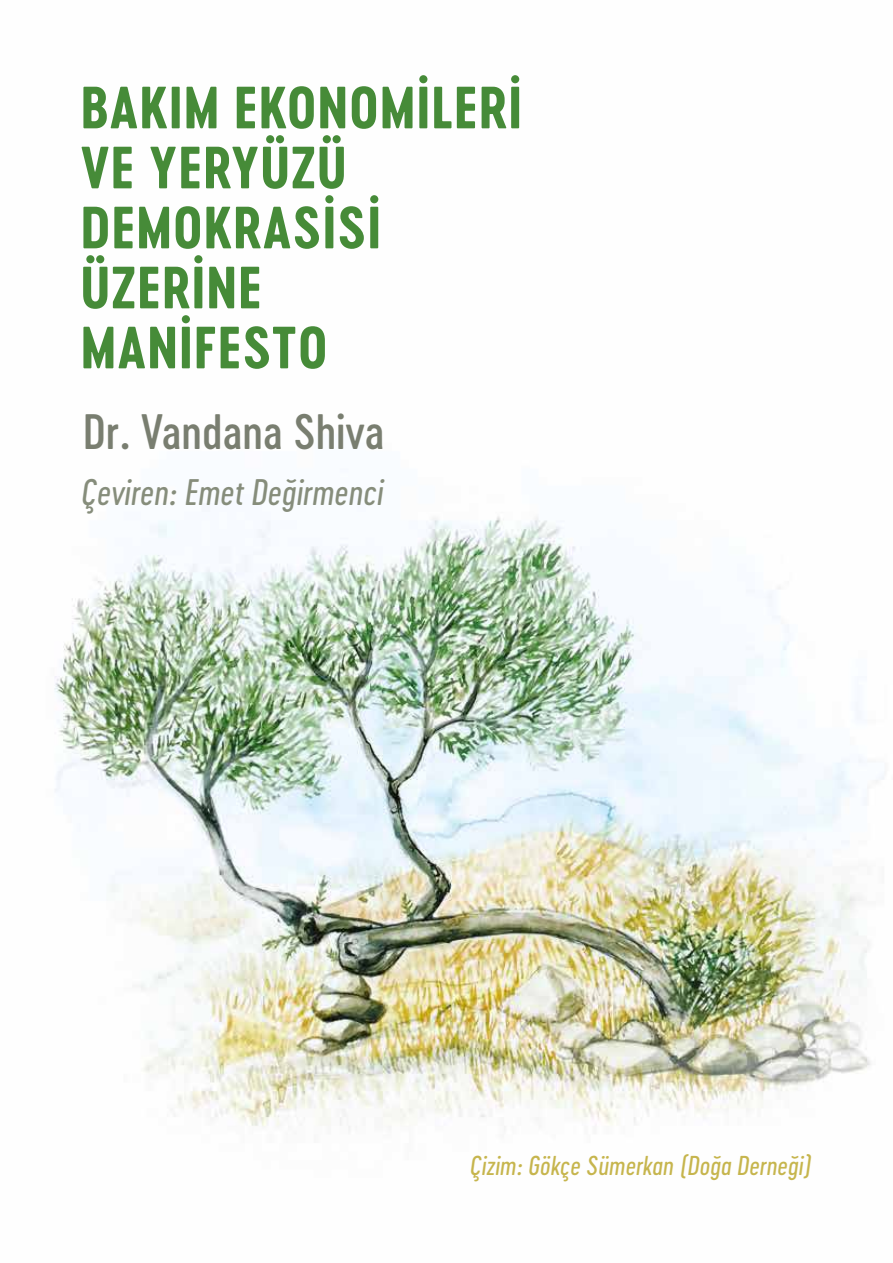
<style>
.page{position:relative;width:893px;height:1263px;background:#fff}
.page>*{position:absolute;margin:0;border:0;box-sizing:border-box;transform-origin:0 0}
.t1{font:55.5px/60px "Cervo Neue Bold Neue";letter-spacing:.015em;color:#468b38}
.t2{font:46.35px "Cervo Neue Medium Neue";color:#797e70}
.t3{font:italic 34.5px "Cervo Neue Regular Neue";color:#868d7b}
.t4{font:italic 25.5px "Cervo Neue Regular Neue";color:#c6b54d}
</style>
<div class="page">
<img style="left:54px;top:500px;width:830px;height:631px">
<p class="t1" style="left:80px;top:77px;width:443px">BAKIM EKONOMİLERİ<br>VE YERYÜZÜ<br>DEMOKRASİSİ<br>ÜZERİNE<br>MANİFESTO</p>
<p class="t2" style="left:83px;top:401px;width:303px">Dr. Vandana Shiva</p>
<p class="t3" style="left:82px;top:469px;width:304px">Çeviren: Emet Değirmenci</p>
<p class="t4" style="left:470px;top:1149px;width:343px">Çizim: Gökçe Sümerkan (Doğa Derneği)</p>
</div>
